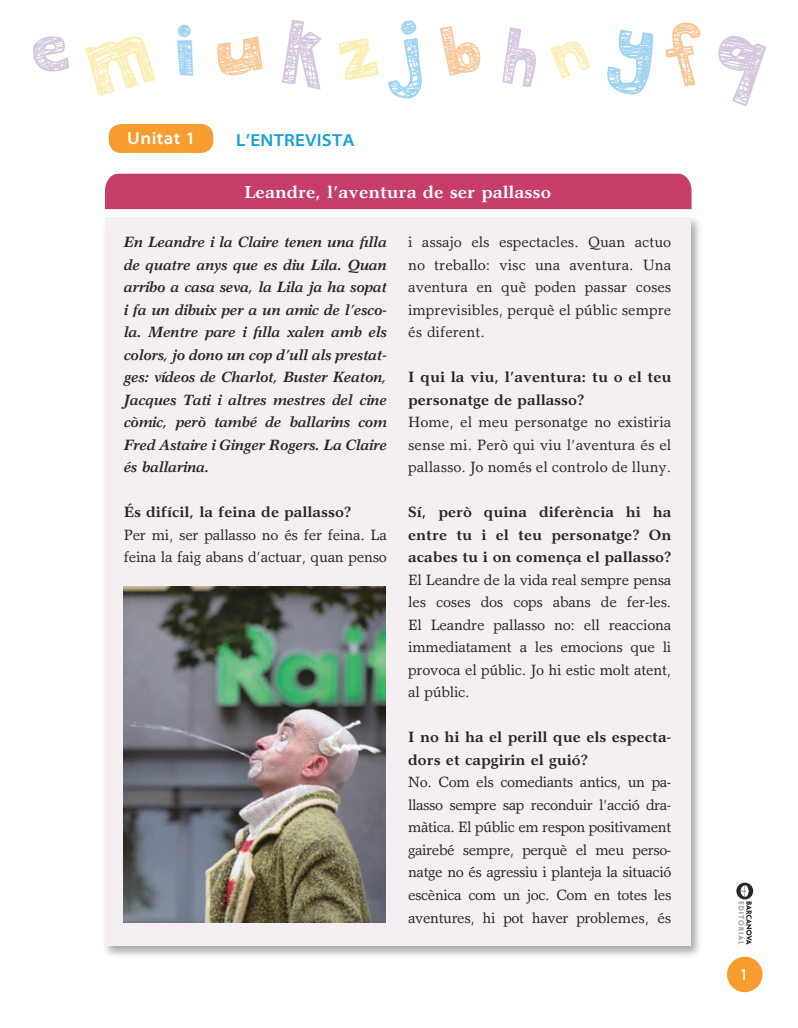
<style>
.page{position:relative;width:798px;height:1028px;background:#fff}
.page>*{position:absolute;margin:0;border:0;box-sizing:border-box;transform-origin:0 0}
.t1{font:700 17.5px "Garth Graphic Std";color:#fff}
.t2{font:600 semi-expanded 17.5px "Myriad Pro";letter-spacing:.015em;color:#14a1da}
.t3{font:600 semi-expanded 17.5px "Myriad Pro";letter-spacing:.025em;color:#fff}
.t4{font:15px/22.5px "Garth Graphic Std";letter-spacing:-.015em;color:#252627;text-align:justify}
.t5{font:italic 700 15px/22.5px "Garth Graphic Std";letter-spacing:-.02em;color:#252627;text-align:justify}
.t6{font:700 15px/22.5px "Garth Graphic Std";color:#252627}
.t7{font:700 15px "Heading Pro";color:#fff}
</style>
<div class="page">
<div style="left:109px;top:124px;width:104px;height:29px;background:#f79c2e;border-radius:12px"></div>
<div style="left:102px;top:215px;width:600px;height:744px;background:#252627;opacity:.4"></div>
<div style="left:105px;top:218px;width:585px;height:728px;background:#f5eef2"></div>
<div style="left:105px;top:174px;width:586px;height:35px;background:#c63d67"></div>
<img style="left:123px;top:586px;width:262px;height:337px">
<div style="left:726px;top:956px;width:36px;height:36px;background:#f79c2e;border-radius:50%"></div>
<svg style="left:736px;top:882px;width:16px;height:62px"></svg>
<p class="t3" style="left:127px;top:127px;width:70px">Unitat 1</p>
<p class="t2" style="left:236px;top:129px;width:120px">L’ENTREVISTA</p>
<p class="t1" style="left:244px;top:181px;width:308px">Leandre, l’aventura de ser pallasso</p>
<p class="t5" style="left:124px;top:231px;width:264px">En Leandre i la Claire tenen una filla de quatre anys que es diu Lila. Quan arribo a casa seva, la Lila ja ha sopat i fa un dibuix per a un amic de l’esco&shy;la. Mentre pare i filla xalen amb els colors, jo dono un cop d’ull als prestat&shy;ges: vídeos de Charlot, Buster Keaton, Jacques Tati i altres mestres del cine còmic, però també de ballarins com Fred Astaire i Ginger Rogers. La Claire és ballarina.</p>
<p class="t6" style="left:124px;top:501px;width:229px">És difícil, la feina de pallasso?</p>
<p class="t4" style="left:124px;top:523px;width:264px">Per mi, ser pallasso no és fer feina. La feina la faig abans d’actuar, quan penso</p>
<p class="t4" style="left:408px;top:231px;width:264px">i assajo els espectacles. Quan actuo no treballo: visc una aventura. Una aventura en què poden passar coses imprevisibles, perquè el públic sempre és diferent.</p>
<p class="t6" style="left:408px;top:366px;width:264px">I qui la viu, l’aventura: tu o el teu personatge de pallasso?</p>
<p class="t4" style="left:408px;top:411px;width:264px">Home, el meu personatge no existiria sense mi. Però qui viu l’aventura és el pallasso. Jo només el controlo de lluny.</p>
<p class="t6" style="left:408px;top:501px;width:264px;text-align:justify">Sí, però quina diferència hi ha entre tu i el teu personatge? On acabes tu i on comença el pallasso?</p>
<p class="t4" style="left:408px;top:568px;width:264px">El Leandre de la vida real sempre pensa les coses dos cops abans de fer-les.<br>El Leandre pallasso no: ell reacciona immediatament a les emocions que li provoca el públic. Jo hi estic molt atent, al públic.</p>
<p class="t6" style="left:408px;top:726px;width:264px">I no hi ha el perill que els especta&shy;dors et capgirin el guió?</p>
<p class="t4" style="left:408px;top:771px;width:264px">No. Com els comediants antics, un pa&shy;llasso sempre sap reconduir l’acció dra&shy;màtica. El públic em respon positivament gairebé sempre, perquè el meu perso&shy;natge no és agressiu i planteja la situació escènica com un joc. Com en totes les aventures, hi pot haver problemes, és</p>
<p class="t7" style="left:741px;top:965px;width:6px">1</p>
</div>
